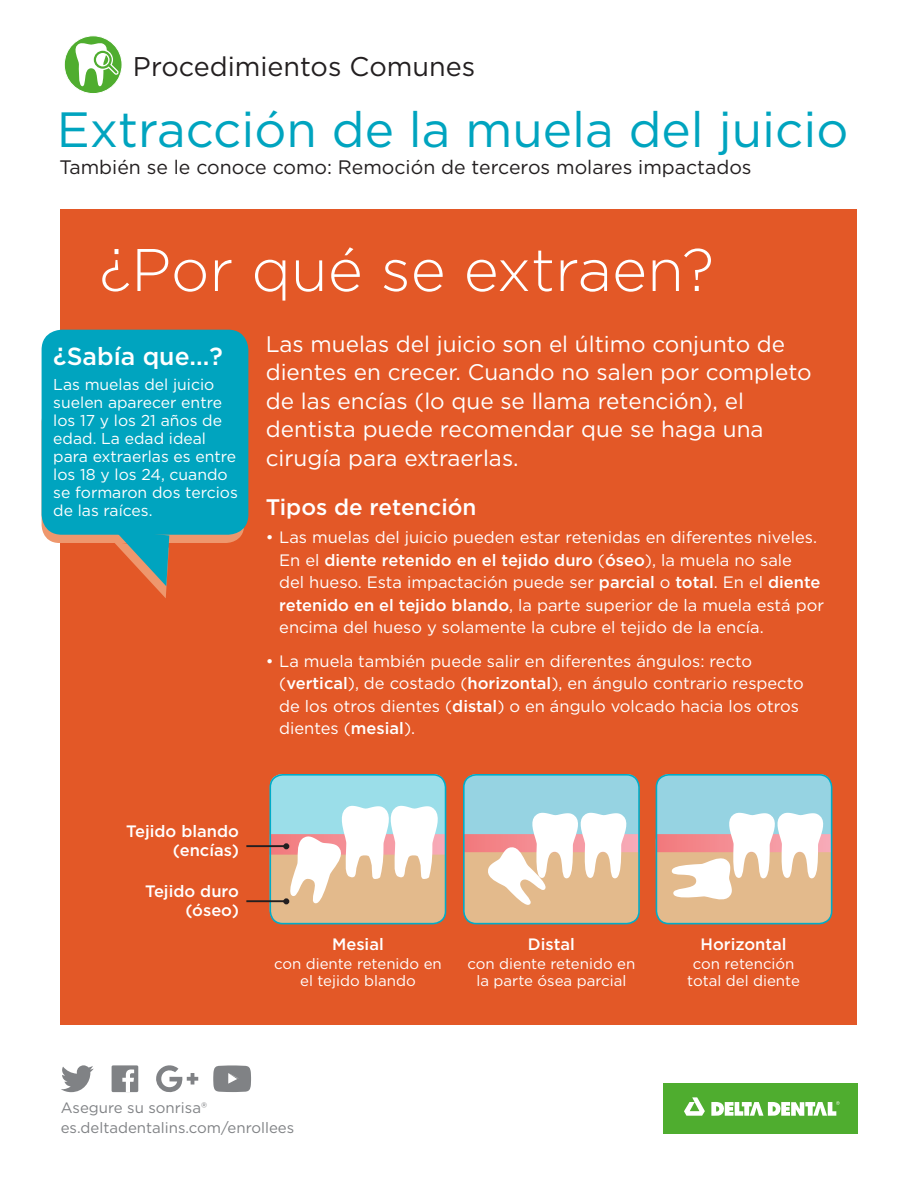
<style>
.page{position:relative;width:918px;height:1188px;background:#fff}
.page>*{position:absolute;margin:0;border:0;box-sizing:border-box;transform-origin:0 0}
.t1{font:300 60px "Gotham";color:#fff}
.t2{font:49.5px "Gotham";color:#00a4bf}
.t3{font:27px "Gotham";color:#231f20}
.t4{font:500 24.75px "Gotham";color:#fff}
.t5{font:22.5px/28.5px "Gotham";color:#fff}
.t6{font:500 22.5px "Gotham";color:#fff}
.t7{font:19.5px "Gotham";color:#231f20}
.t8{font:16.5px/22.5px "Gotham";color:#fff}
.t9{font:500 16.5px/19px "Gotham";color:#fff;text-align:right}
.t10{font:15.75px/18px "Gotham";color:#fff}
.t11{font:15px/16.5px "Gotham";color:#fff;text-align:center}
.t12{font:15px "Gotham";color:#808285}
.s1{font-weight:500}
</style>
<div class="page">
<div style="left:61px;top:209px;width:796px;height:816px;background:#e35827"></div>
<svg style="left:64px;top:36px;width:58px;height:58px"></svg>
<div style="left:64px;top:35px;width:58px;height:59px;border:1px solid #fff;border-radius:50%"></div>
<svg style="left:71px;top:42px;width:48px;height:44px"></svg>
<div style="left:663px;top:1084px;width:194px;height:50px;background:#4fad2f"></div>
<svg style="left:684px;top:1097px;width:21px;height:19px"></svg>
<svg style="left:711px;top:1101px;width:129px;height:15px"></svg>
<svg style="left:61px;top:1065px;width:33px;height:27px"></svg>
<svg style="left:156px;top:1065px;width:42px;height:28px"></svg>
<svg style="left:213px;top:1065px;width:38px;height:27px"></svg>
<div style="left:112px;top:1065px;width:26px;height:27px;background:#808285"></div>
<svg style="left:122px;top:1069px;width:12px;height:23px"></svg>
<div style="left:42px;top:405px;width:202px;height:138px;background:#ee976d;border-radius:18px"></div>
<svg style="left:115px;top:535px;width:54px;height:63px"></svg>
<div style="left:42px;top:330px;width:206px;height:205px;background:#00a4bf;border-radius:20px"></div>
<div style="left:464px;top:774px;width:175px;height:150px;background:#96d3e2;border-radius:13px"></div>
<div style="left:657px;top:774px;width:175px;height:150px;background:#96d3e2;border-radius:13px"></div>
<div style="left:270px;top:774px;width:176px;height:150px;background:#9bdee9;border-radius:13px"></div>
<svg style="left:656px;top:813px;width:176px;height:111px;background:#e5cdb9"></svg>
<svg style="left:463px;top:813px;width:176px;height:111px;background:#e5cdb8"></svg>
<div style="left:656px;top:774px;width:176px;height:150px;border:2px solid #00acc8;border-radius:13px"></div>
<div style="left:463px;top:774px;width:177px;height:150px;border:2px solid #00acc8;border-radius:13px"></div>
<div style="left:269px;top:774px;width:177px;height:150px;border:2px solid #00acc8;border-radius:13px"></div>
<hr style="left:246px;top:900px;width:38px;height:2px;background:#231f20">
<hr style="left:246px;top:845px;width:38px;height:2px;background:#231f20">
<svg style="left:269px;top:806px;width:177px;height:118px;background:#ddd0be"></svg>
<p class="t3" style="left:133px;top:49px;width:344px">Procedimientos Comunes</p>
<p class="t2" style="left:57px;top:98px;width:793px">Extracción de la muela del juicio</p>
<p class="t7" style="left:59px;top:155px;width:694px">También se le conoce como: Remoción de terceros molares impactados</p>
<p class="t1" style="left:99px;top:232px;width:616px">¿Por qué se extraen?</p>
<p class="t4" style="left:53px;top:341px;width:171px">¿Sabía que...?</p>
<p class="t10" style="left:53px;top:375px;width:186px">Las muelas del juicio suelen aparecer entre los 17 y los 21 años de edad. La edad ideal para extraerlas es entre los 18 y los 24, cuando se formaron dos tercios de las raíces.</p>
<p class="t5" style="left:266px;top:329px;width:548px">Las muelas del juicio son el último conjunto de dientes en crecer. Cuando no salen por completo de las encías (lo que se llama retención), el dentista puede recomendar que se haga una cirugía para extraerlas.</p>
<p class="t6" style="left:266px;top:493px;width:212px">Tipos de retención</p>
<p class="t8" style="left:279px;top:526px;width:546px;text-indent:-14px">• Las muelas del juicio pueden estar retenidas en diferentes niveles.<br>En el <span class="s1">diente retenido en el tejido duro</span> (<span class="s1">óseo</span>), la muela no sale<br>del hueso. Esta impactación puede ser <span class="s1">parcial</span> o <span class="s1">total</span>. En el <span class="s1">diente retenido en el tejido blando</span>, la parte superior de la muela está por encima del hueso y solamente la cubre el tejido de la encía.</p>
<p class="t8" style="left:279px;top:649px;width:526px;text-indent:-14px">• La muela también puede salir en diferentes ángulos: recto (<span class="s1">vertical</span>), de costado (<span class="s1">horizontal</span>), en ángulo contrario respecto de los otros dientes (<span class="s1">distal</span>) o en ángulo volcado hacia los otros dientes (<span class="s1">mesial</span>).</p>
<p class="t9" style="left:126px;top:821px;width:114px">Tejido blando (encías)</p>
<p class="t9" style="left:145px;top:882px;width:95px">Tejido duro (óseo)</p>
<p class="t9" style="left:332px;top:934px;width:53px">Mesial</p>
<p class="t11" style="left:274px;top:955px;width:169px">con diente retenido en el tejido blando</p>
<p class="t9" style="left:528px;top:934px;width:48px">Distal</p>
<p class="t11" style="left:468px;top:955px;width:169px">con diente retenido en la parte ósea parcial</p>
<p class="t9" style="left:700px;top:934px;width:88px">Horizontal</p>
<p class="t11" style="left:687px;top:955px;width:114px">con retención total del diente</p>
<p class="t12" style="left:61px;top:1098px;width:148px">Asegure su sonrisa®</p>
<p class="t12" style="left:61px;top:1118px;width:235px">es.deltadentalins.com/enrollees</p>
</div>
